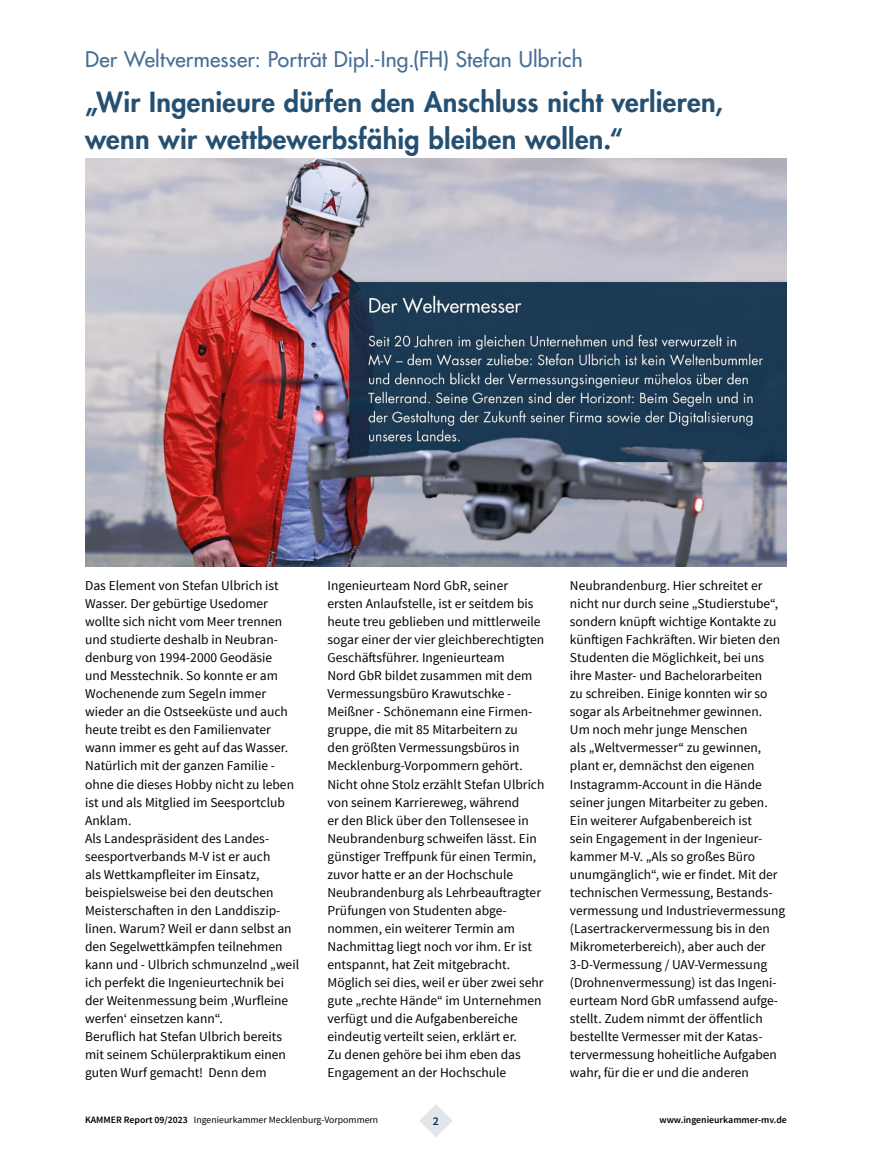
<style>
.page{position:relative;width:872px;height:1170px;background:#fff}
.page>*{position:absolute;margin:0;border:0;box-sizing:border-box;transform-origin:0 0}
.Überschrift_1{font:800 27px/36.5px "Futura Std";letter-spacing:.01em;color:#255072}
.Überschrift_2{font:500 21px "Futura Std";letter-spacing:.01em;color:#476d96}
.Absatz{font:13.5px/18px "Source Sans Pro";color:#000}
.t1{font:600 12px "Source Sans Pro";color:#04314e}
.t2{font:9.75px "Source Sans Pro";color:#000}
.t3{font:600 9.75px "Source Sans Pro";color:#000}
.s1{font-weight:600}
</style>
<div class="page">
<svg style="left:419px;top:1104px;width:34px;height:33px"></svg>
<img style="left:85px;top:158px;width:702px;height:409px">
<p class="Überschrift_2" style="left:85px;top:46px;width:499px">Der Weltvermesser: Porträt Dipl.-Ing.(FH) Stefan Ulbrich</p>
<p class="Überschrift_1" style="left:85px;top:84px;width:639px">„Wir Ingenieure dürfen den Anschluss nicht verlieren, wenn wir wettbewerbsfähig bleiben wollen.“</p>
<p class="Absatz" style="left:85px;top:577px;width:210px">Das Element von Stefan Ulbrich ist<br>Wasser. Der gebürtige Usedomer wollte sich nicht vom Meer trennen und studierte deshalb in Neubran&shy;denburg von 1994-2000 Geodäsie und Messtechnik. So konnte er am<br>Wochenende zum Segeln immer wieder an die Ostseeküste und auch heute treibt es den Familienvater wann immer es geht auf das Wasser.<br>Natürlich mit der ganzen Familie - ohne die dieses Hobby nicht zu leben ist und als Mitglied im Seesportclub<br>Anklam.</p>
<p class="Absatz" style="left:85px;top:829px;width:215px">Als Landespräsident des Landes&shy;seesportverbands M-V ist er auch<br>als Wettkampfleiter im Einsatz, beispielsweise bei den deutschen Meisterschaften in den Landdiszip&shy;linen. Warum? Weil er dann selbst an den Segelwettkämpfen teilnehmen kann und - Ulbrich schmunzelnd „weil ich perfekt die Ingenieurtechnik bei der Weitenmessung beim ‚Wurfleine werfen‘ einsetzen kann“.</p>
<p class="Absatz" style="left:85px;top:1027px;width:202px">Beruflich hat Stefan Ulbrich bereits mit seinem Schülerpraktikum einen guten Wurf gemacht! Denn dem</p>
<p class="Absatz" style="left:327px;top:577px;width:218px">Ingenieurteam Nord GbR, seiner ersten Anlaufstelle, ist er seitdem bis heute treu geblieben und mittlerweile sogar einer der vier gleichberechtigten Geschäftsführer. Ingenieurteam<br>Nord GbR bildet zusammen mit dem Vermessungsbüro Krawutschke - Meißner - Schönemann eine Firmen&shy;gruppe, die mit 85 Mitarbeitern zu<br>den größten Vermessungsbüros in Mecklenburg-Vorpommern gehört.<br>Nicht ohne Stolz erzählt Stefan Ulbrich von seinem Karriereweg, während<br>er den Blick über den Tollensesee in Neubrandenburg schweifen lässt. Ein günstiger Treffpunk für einen Termin, zuvor hatte er an der Hochschule Neubrandenburg als Lehrbeauftragter Prüfungen von Studenten abge&shy;nommen, ein weiterer Termin am Nachmittag liegt noch vor ihm. Er ist entspannt, hat Zeit mitgebracht.</p>
<p class="Absatz" style="left:327px;top:973px;width:217px">Möglich sei dies, weil er über zwei sehr gute „rechte Hände“ im Unternehmen verfügt und die Aufgabenbereiche eindeutig verteilt seien, erklärt er.<br>Zu denen gehöre bei ihm eben das Engagement an der Hochschule</p>
<p class="Absatz" style="left:570px;top:577px;width:212px">Neubrandenburg. Hier schreitet er nicht nur durch seine „Studierstube“, sondern knüpft wichtige Kontakte zu künftigen Fachkräften. Wir bieten den Studenten die Möglichkeit, bei uns ihre Master- und Bachelorarbeiten<br>zu schreiben. Einige konnten wir so sogar als Arbeitnehmer gewinnen.<br>Um noch mehr junge Menschen<br>als „Weltvermesser“ zu gewinnen, plant er, demnächst den eigenen Instagramm-Account in die Hände seiner jungen Mitarbeiter zu geben.</p>
<p class="Absatz" style="left:570px;top:811px;width:217px">Ein weiterer Aufgabenbereich ist<br>sein Engagement in der Ingenieur&shy;kammer M-V. „Als so großes Büro unumgänglich“, wie er findet. Mit der technischen Vermessung, Bestands&shy;vermessung und Industrievermessung (Lasertrackervermessung bis in den Mikrometerbereich), aber auch der 3-D-Vermessung / UAV-Vermessung (Drohnenvermessung) ist das Ingeni&shy;eurteam Nord GbR umfassend aufge&shy;stellt. Zudem nimmt der öffentlich bestellte Vermesser mit der Katas&shy;tervermessung hoheitliche Aufgaben wahr, für die er und die anderen</p>
<p class="t2" style="left:85px;top:1113px;width:295px"><span class="s1">KAMMER Report 09/2023</span> Ingenieurkammer Mecklenburg-Vorpommern</p>
<p class="t1" style="left:433px;top:1112px;width:8px">2</p>
<p class="t3" style="left:659px;top:1113px;width:129px">www.ingenieurkammer-mv.de</p>
</div>
